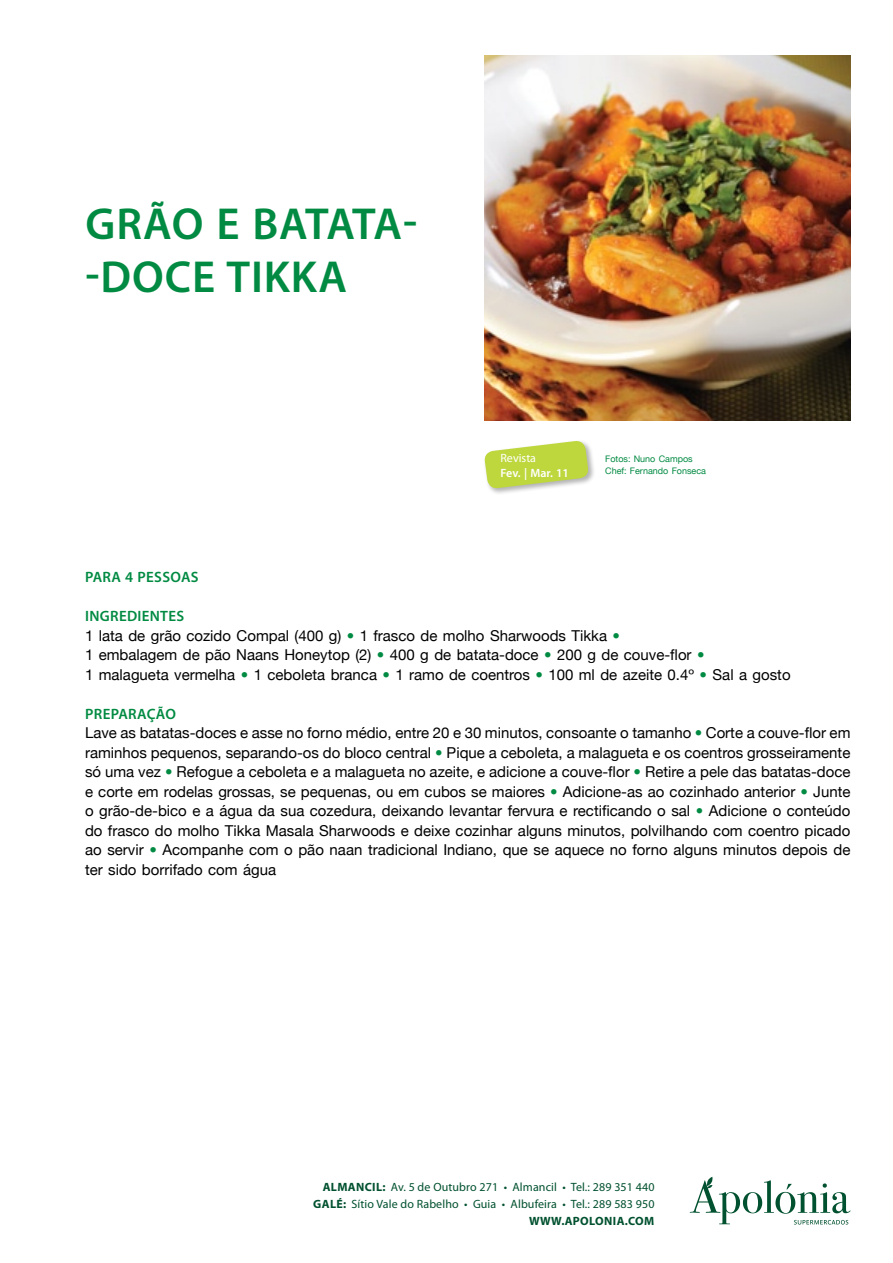
<style>
.page{position:relative;width:893px;height:1263px;background:#fff}
.page>*{position:absolute;margin:0;border:0;box-sizing:border-box;transform-origin:0 0}
.Sub-titulo_2p{font:600 45px "Myriad Pro";letter-spacing:-.025em;color:#008a42}
.Sub-titulo_2p-2{font:600 45px "Myriad Pro";letter-spacing:.02em;color:#008a42}
.Texto_1p{font:15px/19.5px "Helvetica Neue";color:#000;text-align:justify}
.Sub-titulo_4p{font:600 15px "Myriad Pro";letter-spacing:.02em;color:#008a42}
.t1{font:12px "Myriad Pro";letter-spacing:.01em;color:#00512f}
.t2{font:700 12px "Myriad Pro";letter-spacing:.03em;color:#00512f}
.t3{font:600 12px "Myriad Pro";color:#fff}
.t4{font:12px "Myriad Pro";color:#fff}
.Legenda_p{font:9px "Helvetica Neue";color:#008a42}
.s1{color:#008a42}
.s2{font-weight:700}
</style>
<div class="page">
<svg style="left:690px;top:1177px;width:160px;height:47px"></svg>
<div style="left:483px;top:440px;width:112px;height:56px;background:#000;opacity:.3"></div>
<svg style="left:484px;top:440px;width:105px;height:49px"></svg>
<img style="left:485px;top:55px;width:365px;height:366px">
<p class="Sub-titulo_2p" style="left:85px;top:196px;width:333px">GRÃO E BATATA-</p>
<p class="Sub-titulo_2p-2" style="left:85px;top:248px;width:263px">-DOCE TIKKA</p>
<p class="t4" style="left:500px;top:450px;width:37px">Revista</p>
<p class="t3" style="left:500px;top:465px;width:70px">FEV. | MAR. 11</p>
<p class="Legenda_p" style="left:605px;top:453px;width:89px">Fotos: Nuno Campos</p>
<p class="Legenda_p" style="left:605px;top:465px;width:102px">Chef: Fernando Fonseca</p>
<p class="Sub-titulo_4p" style="left:85px;top:568px;width:18px">PARA</p>
<p class="Sub-titulo_4p" style="left:125px;top:568px;width:75px">4 PESSOAS</p>
<p class="Sub-titulo_4p" style="left:85px;top:607px;width:24px">INGREDIE</p>
<p class="Sub-titulo_4p" style="left:150px;top:607px;width:36px">NTES</p>
<p class="Texto_1p" style="left:85px;top:626px;width:536px">1 lata de grão cozido Compal (400 g) <span class="s1">•</span> 1 frasco de molho Sharwoods Tikka <span class="s1">•</span></p>
<p class="Texto_1p" style="left:85px;top:645px;width:621px">1 embalagem de pão Naans Honeytop (2) <span class="s1">•</span> 400 g de batata-doce <span class="s1">•</span> 200 g de couve-flor <span class="s1">•</span></p>
<p class="Texto_1p" style="left:85px;top:665px;width:707px">1 malagueta vermelha <span class="s1">•</span> 1 ceboleta branca <span class="s1">•</span> 1 ramo de coentros <span class="s1">•</span> 100 ml de azeite 0.4º <span class="s1">•</span> Sal a gosto</p>
<p class="Sub-titulo_4p" style="left:85px;top:704px;width:92px">PREPARAÇÃO</p>
<p class="Texto_1p" style="left:85px;top:723px;width:767px">Lave as batatas-doces e asse no forno médio, entre 20 e 30 minutos, consoante o tamanho <span class="s1">•</span> Corte a couve-flor em raminhos pequenos, separando-os do bloco central <span class="s1">•</span> Pique a ceboleta, a malagueta e os coentros grosseiramente só uma vez <span class="s1">•</span> Refogue a ceboleta e a malagueta no azeite, e adicione a couve-flor <span class="s1">•</span> Retire a pele das batatas-doce e corte em rodelas grossas, se pequenas, ou em cubos se maiores <span class="s1">•</span> Adicione-as ao cozinhado anterior <span class="s1">•</span> Junte o grão-de-bico e a água da sua cozedura, deixando levantar fervura e rectificando o sal <span class="s1">•</span> Adicione o conteúdo do frasco do molho Tikka Masala Sharwoods e deixe cozinhar alguns minutos, polvilhando com coentro picado ao servir <span class="s1">•</span> Acompanhe com o pão naan tradicional Indiano, que se aquece no forno alguns minutos depois de ter sido borrifado com água</p>
<p class="t1" style="left:323px;top:1179px;width:333px"><span class="s2">ALMANCIL:</span> Av. 5 de Outubro 271 • Almancil • Tel.: 289 351 440</p>
<p class="t1" style="left:313px;top:1197px;width:343px"><span class="s2">GALÉ:</span> Sítio Vale do Rabelho • Guia • Albufeira • Tel.: 289 583 950</p>
<p class="t2" style="left:529px;top:1213px;width:127px">WWW.APOLONIA.COM</p>
</div>
